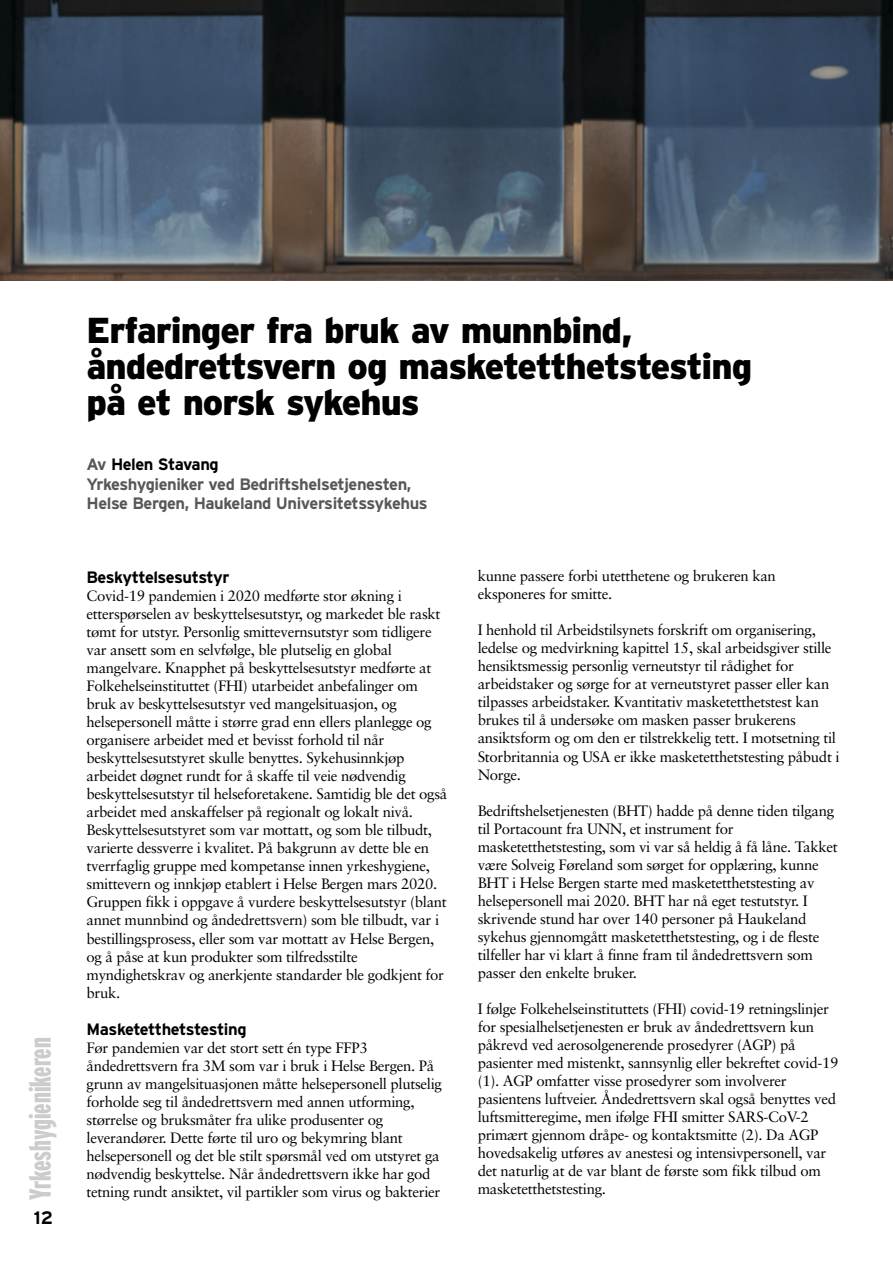
<style>
.page{position:relative;width:893px;height:1263px;background:#fff}
.page>*{position:absolute;margin:0;border:0;box-sizing:border-box;transform-origin:0 0}
.t1{font:900 36px "Interstate";letter-spacing:-.03em;color:#000}
.t2{font:900 extra-condensed 30.3px "Interstate";color:#ccc}
.t3{font:700 18px "Interstate";color:#000}
.t4{font:700 16.5px "Interstate";letter-spacing:-.03em;color:#575757}
.t5{font:700 16.5px "Interstate";letter-spacing:-.035em;color:#000}
.t6{font:15px/18px "Sabon";letter-spacing:-.02em;color:#000}
.s1{color:#575757}
</style>
<div class="page">
<img style="left:0;top:0;width:893px;height:281px">
<p class="t2" style="left:29px;top:1200px;width:164px;rotate:-90deg">Yrkeshygienikeren</p>
<p class="t3" style="left:34px;top:1211px;width:21px">12</p>
<p class="t1" style="left:87px;top:316px;width:547px">Erfaringer fra bruk av munnbind,</p>
<p class="t1" style="left:87px;top:352px;width:667px">åndedrettsvern og masketetthetstesting</p>
<p class="t1" style="left:87px;top:388px;width:335px">på et norsk sykehus</p>
<p class="t5" style="left:87px;top:458px;width:134px"><span class="s1">Av</span> Helen Stavang</p>
<p class="t4" style="left:87px;top:477px;width:326px">Yrkeshygieniker ved Bedriftshelsetjenesten,</p>
<p class="t4" style="left:87px;top:497px;width:343px">Helse Bergen, Haukeland Universitetssykehus</p>
<p class="t5" style="left:87px;top:571px;width:144px">Beskyttelsesutstyr</p>
<p class="t6" style="left:87px;top:588px;width:362px">Covid-19 pandemien i 2020 medførte stor økning i etterspørselen av beskyttelsesutstyr, og markedet ble raskt tømt for utstyr. Personlig smittevernsutstyr som tidligere var ansett som en selvfølge, ble plutselig en global mangelvare. Knapphet på beskyttelsesutstyr medførte at Folkehelseinstituttet (FHI) utarbeidet anbefalinger om bruk av beskyttelsesutstyr ved mangelsituasjon, og helsepersonell måtte i større grad enn ellers planlegge og organisere arbeidet med et bevisst forhold til når beskyttelsesutstyret skulle benyttes. Sykehusinnkjøp arbeidet døgnet rundt for å skaffe til veie nødvendig beskyttelsesutstyr til helseforetakene. Samtidig ble det også arbeidet med anskaffelser på regionalt og lokalt nivå.<br>Beskyttelsesutstyret som var mottatt, og som ble tilbudt, varierte dessverre i kvalitet. På bakgrunn av dette ble en tverrfaglig gruppe med kompetanse innen yrkeshygiene, smittevern og innkjøp etablert i Helse Bergen mars 2020.<br>Gruppen fikk i oppgave å vurdere beskyttelsesutstyr (blant annet munnbind og åndedrettsvern) som ble tilbudt, var i bestillingsprosess, eller som var mottatt av Helse Bergen, og å påse at kun produkter som tilfredsstilte myndighetskrav og anerkjente standarder ble godkjent for bruk.</p>
<p class="t5" style="left:87px;top:1023px;width:162px">Masketetthetstesting</p>
<p class="t6" style="left:87px;top:1040px;width:357px">Før pandemien var det stort sett én type FFP3 åndedrettsvern fra 3M som var i bruk i Helse Bergen. På grunn av mangelsituasjonen måtte helsepersonell plutselig forholde seg til åndedrettsvern med annen utforming, størrelse og bruksmåter fra ulike produsenter og leverandører. Dette førte til uro og bekymring blant helsepersonell og det ble stilt spørsmål ved om utstyret ga nødvendig beskyttelse. Når åndedrettsvern ikke har god tetning rundt ansiktet, vil partikler som virus og bakterier</p>
<p class="t6" style="left:478px;top:568px;width:300px">kunne passere forbi utetthetene og brukeren kan eksponeres for smitte.</p>
<p class="t6" style="left:478px;top:622px;width:363px">I henhold til Arbeidstilsynets forskrift om organisering, ledelse og medvirkning kapittel 15, skal arbeidsgiver stille hensiktsmessig personlig verneutstyr til rådighet for arbeidstaker og sørge for at verneutstyret passer eller kan tilpasses arbeidstaker. Kvantitativ masketetthetstest kan brukes til å undersøke om masken passer brukerens ansiktsform og om den er tilstrekkelig tett. I motsetning til Storbritannia og USA er ikke masketetthetstesting påbudt i Norge.</p>
<p class="t6" style="left:478px;top:803px;width:361px">Bedriftshelsetjenesten (BHT) hadde på denne tiden tilgang til Portacount fra UNN, et instrument for masketetthetstesting, som vi var så heldig å få låne. Takket være Solveig Føreland som sørget for opplæring, kunne BHT i Helse Bergen starte med masketetthetstesting av helsepersonell mai 2020. BHT har nå eget testutstyr. I skrivende stund har over 140 personer på Haukeland sykehus gjennomgått masketetthetstesting, og i de fleste tilfeller har vi klart å finne fram til åndedrettsvern som passer den enkelte bruker.</p>
<p class="t6" style="left:478px;top:1001px;width:362px">I følge Folkehelseinstituttets (FHI) covid-19 retningslinjer for spesialhelsetjenesten er bruk av åndedrettsvern kun påkrevd ved aerosolgenerende prosedyrer (AGP) på pasienter med mistenkt, sannsynlig eller bekreftet covid-19 (1). AGP omfatter visse prosedyrer som involverer pasientens luftveier. Åndedrettsvern skal også benyttes ved luftsmitteregime, men ifølge FHI smitter SARS-CoV-2 primært gjennom dråpe- og kontaktsmitte (2). Da AGP hovedsakelig utføres av anestesi og intensivpersonell, var det naturlig at de var blant de første som fikk tilbud om masketetthetstesting.</p>
</div>
